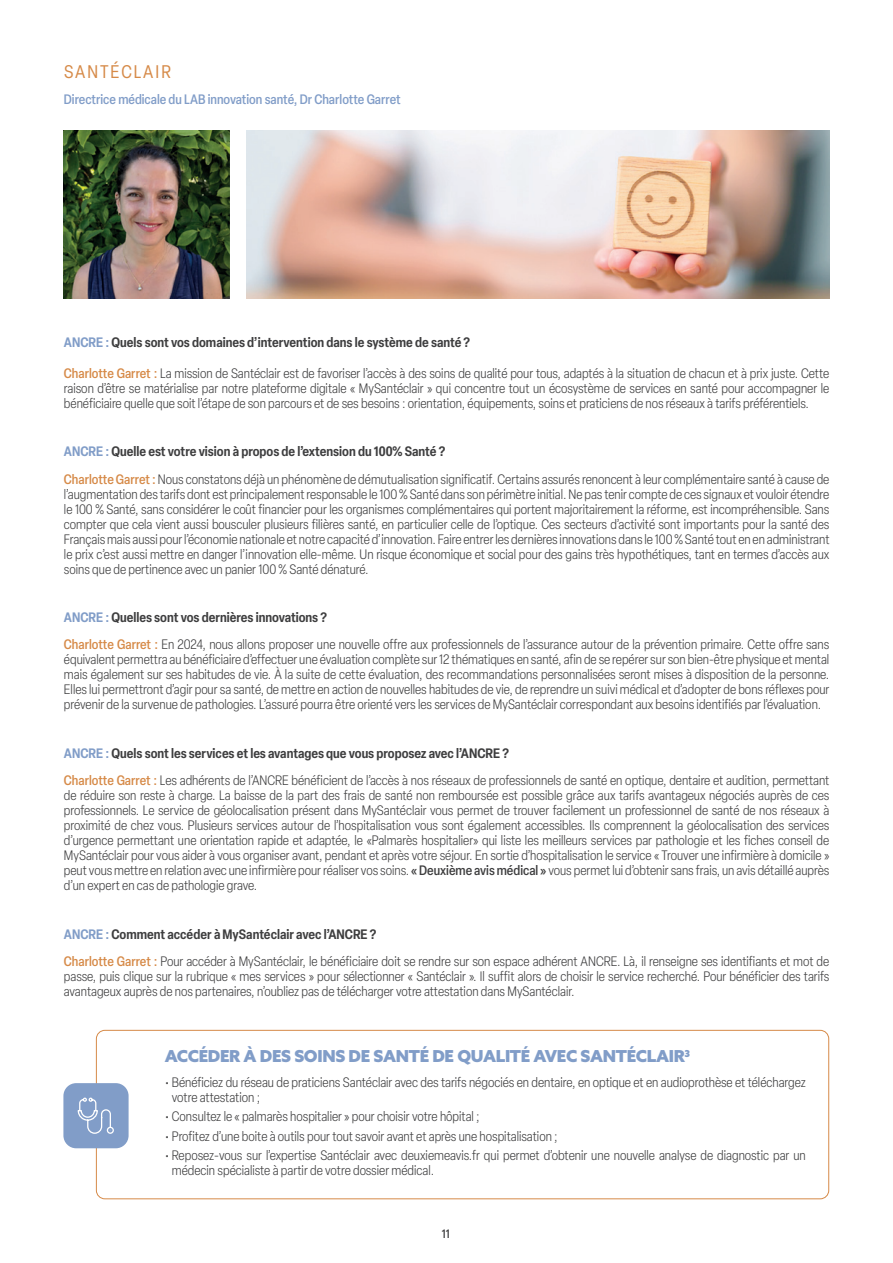
<style>
.page{position:relative;width:893px;height:1263px;background:#fff}
.page>*{position:absolute;margin:0;border:0;box-sizing:border-box;transform-origin:0 0}
.t1{font:condensed 18px "Elza";letter-spacing:.11em;color:#d68a48}
.t2{font:900 16.5px "Azo Sans";letter-spacing:-.02em;color:#819dc8}
.t3{font:300 condensed 13.5px/15px "Elza";color:#3e3e3f;text-align:justify}
.t4{font:600 condensed 13.5px "Elza";color:#3e3e3f}
.t5{font:500 condensed 13.5px "Elza";color:#819dc8}
.t6{font:500 condensed 12px "Elza";color:#3e3e3f}
.s1{color:#819dc8}
.s2{font-weight:500;color:#d68a48}
.s3{font-weight:500}
</style>
<div class="page">
<div style="left:96px;top:1030px;width:733px;height:169px;border:1px solid #d68a48;border-radius:9px"></div>
<div style="left:63px;top:1083px;width:66px;height:65px;background:#819dc8;border-radius:13px"></div>
<svg style="left:77px;top:1097px;width:37px;height:37px"></svg>
<img style="left:64px;top:130px;width:166px;height:169px">
<img style="left:247px;top:130px;width:582px;height:169px">
<h1 class="t1" style="left:64px;top:60px;width:108px">SANTÉCLAIR</h1>
<p class="t5" style="left:64px;top:90px;width:338px">Directrice médicale du LAB innovation santé, Dr Charlotte Garret</p>
<p class="t4" style="left:64px;top:333px;width:408px"><span class="s1">ANCRE :</span> Quels sont vos domaines d’intervention dans le système de santé ?</p>
<p class="t3" style="left:64px;top:365px;width:767px"><span class="s2">Charlotte Garret :</span> La mission de Santéclair est de favoriser l’accès à des soins de qualité pour tous, adaptés à la situation de chacun et à prix juste. Cette raison d’être se matérialise par notre plateforme digitale « MySantéclair » qui concentre tout un écosystème de services en santé pour accompagner le bénéficiaire quelle que soit l’étape de son parcours et de ses besoins : orientation, équipements, soins et praticiens de nos réseaux à tarifs préférentiels.</p>
<p class="t4" style="left:64px;top:442px;width:383px"><span class="s1">ANCRE :</span> Quelle est votre vision à propos de l’extension du 100% Santé ?</p>
<p class="t3" style="left:64px;top:471px;width:767px"><span class="s2">Charlotte Garret :</span> Nous constatons déjà un phénomène de démutualisation significatif. Certains assurés renoncent à leur complémentaire santé à cause de l’augmentation des tarifs dont est principalement responsable le 100 % Santé dans son périmètre initial. Ne pas tenir compte de ces signaux et vouloir étendre le 100 % Santé, sans considérer le coût financier pour les organismes complémentaires qui portent majoritairement la réforme, est incompréhensible. Sans compter que cela vient aussi bousculer plusieurs filières santé, en particulier celle de l’optique. Ces secteurs d’activité sont importants pour la santé des Français mais aussi pour l’économie nationale et notre capacité d’innovation. Faire entrer les dernières innovations dans le 100 % Santé tout en en administrant le prix c’est aussi mettre en danger l’innovation elle-même. Un risque économique et social pour des gains très hypothétiques, tant en termes d’accès aux soins que de pertinence avec un panier 100 % Santé dénaturé.</p>
<p class="t4" style="left:64px;top:608px;width:265px"><span class="s1">ANCRE :</span> Quelles sont vos dernières innovations ?</p>
<p class="t3" style="left:64px;top:637px;width:767px"><span class="s2">Charlotte Garret :</span> En 2024, nous allons proposer une nouvelle offre aux professionnels de l’assurance autour de la prévention primaire. Cette offre sans équivalent permettra au bénéficiaire d’effectuer une évaluation complète sur 12 thématiques en santé, afin de se repérer sur son bien-être physique et mental mais également sur ses habitudes de vie. À la suite de cette évaluation, des recommandations personnalisées seront mises à disposition de la personne.<br>Elles lui permettront d’agir pour sa santé, de mettre en action de nouvelles habitudes de vie, de reprendre un suivi médical et d’adopter de bons réflexes pour prévenir de la survenue de pathologies. L’assuré pourra être orienté vers les services de MySantéclair correspondant aux besoins identifiés par l’évaluation.</p>
<p class="t4" style="left:64px;top:744px;width:446px"><span class="s1">ANCRE :</span> Quels sont les services et les avantages que vous proposez avec l’ANCRE ?</p>
<p class="t3" style="left:64px;top:772px;width:767px"><span class="s2">Charlotte Garret :</span> Les adhérents de l’ANCRE bénéficient de l’accès à nos réseaux de professionnels de santé en optique, dentaire et audition, permettant de réduire son reste à charge. La baisse de la part des frais de santé non remboursée est possible grâce aux tarifs avantageux négociés auprès de ces professionnels. Le service de géolocalisation présent dans MySantéclair vous permet de trouver facilement un professionnel de santé de nos réseaux à proximité de chez vous. Plusieurs services autour de l’hospitalisation vous sont également accessibles. Ils comprennent la géolocalisation des services d’urgence permettant une orientation rapide et adaptée, le «Palmarès hospitalier» qui liste les meilleurs services par pathologie et les fiches conseil de MySantéclair pour vous aider à vous organiser avant, pendant et après votre séjour. En sortie d’hospitalisation le service « Trouver une infirmière à domicile » peut vous mettre en relation avec une infirmière pour réaliser vos soins. <span class="s3">« Deuxième avis médical »</span> vous permet lui d’obtenir sans frais, un avis détaillé auprès d’un expert en cas de pathologie grave.</p>
<p class="t4" style="left:64px;top:924px;width:314px"><span class="s1">ANCRE :</span> Comment accéder à MySantéclair avec l’ANCRE ?</p>
<p class="t3" style="left:64px;top:953px;width:767px"><span class="s2">Charlotte Garret :</span> Pour accéder à MySantéclair, le bénéficiaire doit se rendre sur son espace adhérent ANCRE. Là, il renseigne ses identifiants et mot de passe, puis clique sur la rubrique « mes services » pour sélectionner « Santéclair ». Il suffit alors de choisir le service recherché. Pour bénéficier des tarifs avantageux auprès de nos partenaires, n’oubliez pas de télécharger votre attestation dans MySantéclair.</p>
<p class="t2" style="left:165px;top:1045px;width:527px">ACCÉDER À DES SOINS DE SANTÉ DE QUALITÉ AVEC SANTÉCLAIR<sup>3</sup></p>
<p class="t3" style="left:172px;top:1074px;width:635px;text-indent:-7px">• Bénéficiez du réseau de praticiens Santéclair avec des tarifs négociés en dentaire, en optique et en audioprothèse et téléchargez votre attestation ;</p>
<p class="t3" style="left:165px;top:1109px;width:316px">• Consultez le « palmarès hospitalier » pour choisir votre hôpital ;</p>
<p class="t3" style="left:165px;top:1128px;width:394px">• Profitez d’une boite à outils pour tout savoir avant et après une hospitalisation ;</p>
<p class="t3" style="left:172px;top:1147px;width:635px;text-indent:-7px">• Reposez-vous sur l’expertise Santéclair avec deuxiemeavis.fr qui permet d’obtenir une nouvelle analyse de diagnostic par un médecin spécialiste à partir de votre dossier médical.</p>
<p class="t6" style="left:442px;top:1226px;width:10px">11</p>
</div>
